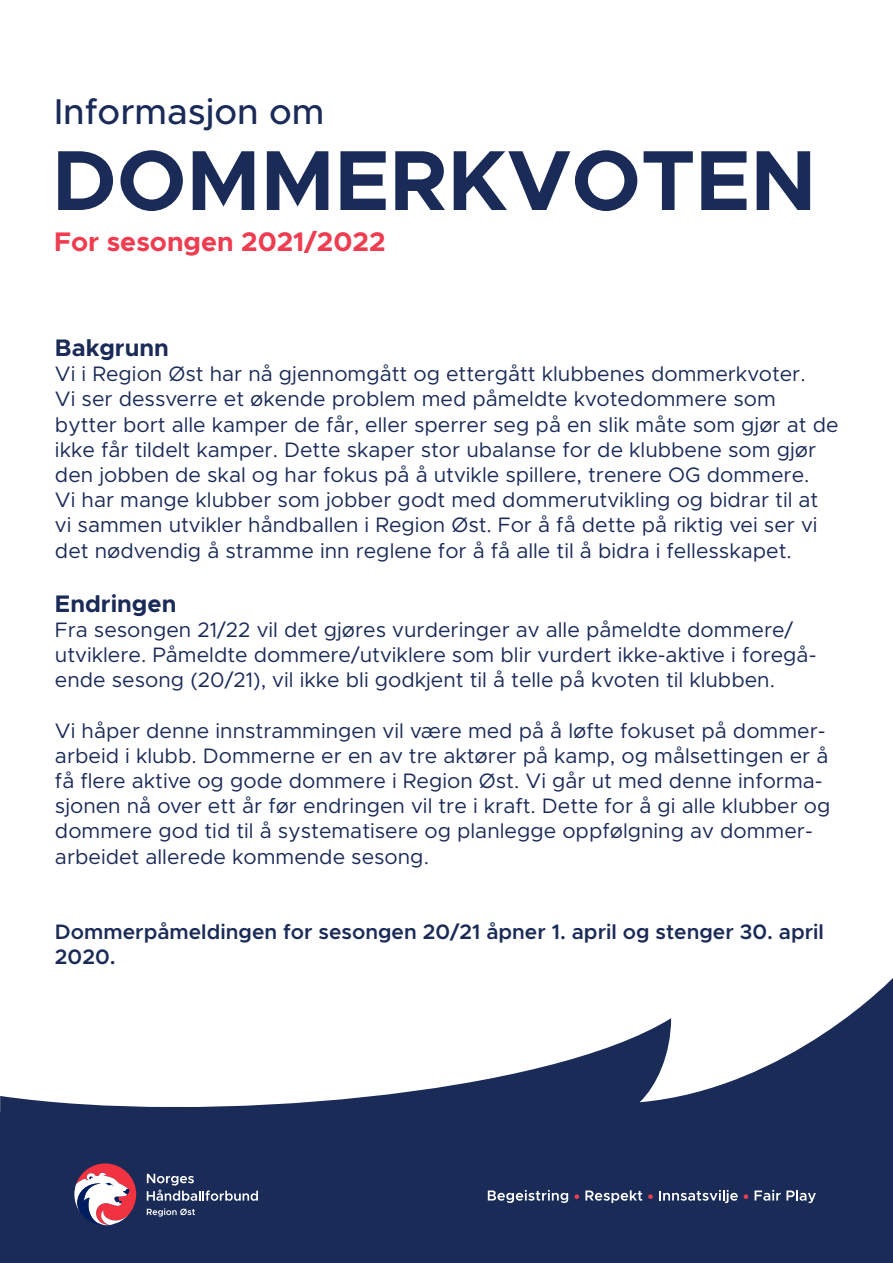
<style>
.page{position:relative;width:893px;height:1263px;background:#fff}
.page>*{position:absolute;margin:0;border:0;box-sizing:border-box;transform-origin:0 0}
.Overskrift{font:700 85.5px "Metropolis";color:#1b2b58}
.Overskrift-2{font:500 36px "Metropolis";color:#1b2b58}
.Overskrift-3{font:700 27px "Metropolis";color:#ee3d50}
.t1{font:700 24px "Metropolis";color:#1b2b58}
.t2{font:21px/25.2px "Metropolis";color:#1b2b58}
.t3{font:600 21px/25.2px "Metropolis";color:#1b2b58}
</style>
<div class="page">
<div style="left:0;top:1112px;width:893px;height:151px;background:#1b2b58"></div>
<svg style="left:0;top:978px;width:893px;height:134px"></svg>
<svg style="left:147px;top:1208px;width:48px;height:8px"></svg>
<svg style="left:147px;top:1174px;width:111px;height:27px"></svg>
<svg style="left:74px;top:1163px;width:62px;height:63px"></svg>
<svg style="left:488px;top:1190px;width:80px;height:13px"></svg>
<svg style="left:574px;top:1194px;width:5px;height:5px"></svg>
<svg style="left:585px;top:1190px;width:57px;height:13px"></svg>
<svg style="left:648px;top:1194px;width:5px;height:5px"></svg>
<svg style="left:659px;top:1190px;width:79px;height:13px"></svg>
<svg style="left:744px;top:1194px;width:4px;height:5px"></svg>
<svg style="left:755px;top:1190px;width:61px;height:13px"></svg>
<p class="Overskrift-2" style="left:54px;top:89px;width:272px">Informasjon om</p>
<p class="Overskrift" style="left:52px;top:126px;width:766px">DOMMERKVOTEN</p>
<p class="Overskrift-3" style="left:54px;top:225px;width:333px">For sesongen 2021/2022</p>
<p class="t1" style="left:55px;top:332px;width:115px">Bakgrunn</p>
<p class="t2" style="left:55px;top:361px;width:752px">Vi i Region Øst har nå gjennomgått og ettergått klubbenes dommerkvoter.</p>
<p class="t2" style="left:55px;top:386px;width:722px">Vi ser dessverre et økende problem med påmeldte kvotedommere som</p>
<p class="t2" style="left:55px;top:412px;width:785px">bytter bort alle kamper de får, eller sperrer seg på en slik måte som gjør at de ikke får tildelt kamper. Dette skaper stor ubalanse for de klubbene som gjør den jobben de skal og har fokus på å utvikle spillere, trenere OG dommere.</p>
<p class="t2" style="left:55px;top:487px;width:765px;text-align:justify">Vi har mange klubber som jobber godt med dommerutvikling og bidrar til at vi sammen utvikler håndballen i Region Øst. For å få dette på riktig vei ser vi det nødvendig å stramme inn reglene for å få alle til å bidra i fellesskapet.</p>
<p class="t1" style="left:55px;top:588px;width:123px">Endringen</p>
<p class="t2" style="left:55px;top:617px;width:740px">Fra sesongen 21/22 vil det gjøres vurderinger av alle påmeldte dommere/</p>
<p class="t2" style="left:55px;top:642px;width:763px">utviklere. Påmeldte dommere/utviklere som blir vurdert ikke-aktive i foregå&shy;ende sesong (20/21), vil ikke bli godkjent til å telle på kvoten til klubben.</p>
<p class="t2" style="left:55px;top:718px;width:777px">Vi håper denne innstrammingen vil være med på å løfte fokuset på dommer&shy;arbeid i klubb. Dommerne er en av tre aktører på kamp, og målsettingen er å få flere aktive og gode dommere i Region Øst. Vi går ut med denne informa&shy;sjonen nå over ett år før endringen vil tre i kraft. Dette for å gi alle klubber og dommere god tid til å systematisere og planlegge oppfølgning av dommer&shy;arbeidet allerede kommende sesong.</p>
<p class="t3" style="left:55px;top:919px;width:770px">Dommerpåmeldingen for sesongen 20/21 åpner 1. april og stenger 30. april<br>2020.</p>
</div>
